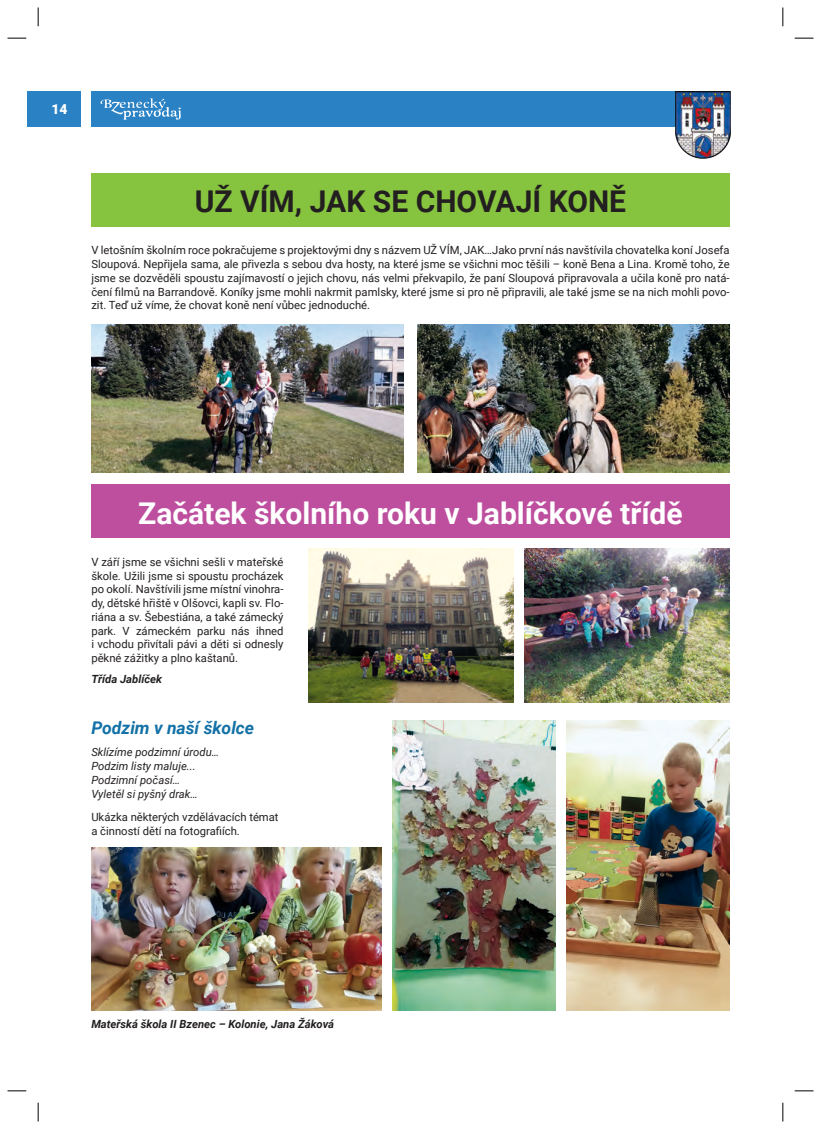
<style>
.page{position:relative;width:821px;height:1129px;background:#fff}
.page>*{position:absolute;margin:0;border:0;box-sizing:border-box;transform-origin:0 0}
.t1{font:700 30px "Roboto";color:#fff}
.t2{font:700 30px "Roboto";color:#231f20}
.t3{font:italic 700 17.5px "Roboto";color:#1271a6}
.t4{font:900 13.75px "Roboto";color:#fff}
.t5{font:11.25px/13.8px "Roboto";color:#231f20;text-align:justify}
.t6{font:italic 11.25px/13.8px "Roboto";color:#231f20}
.t7{font:italic 700 11.25px "Roboto";color:#231f20}
</style>
<div class="page">
<div style="left:28px;top:91px;width:53px;height:36px;background:#2a82c4"></div>
<div style="left:91px;top:91px;width:638px;height:36px;background:#2a82c4"></div>
<svg style="left:100px;top:98px;width:81px;height:22px"></svg>
<img style="left:675px;top:91px;width:55px;height:67px">
<div style="left:91px;top:173px;width:638px;height:54px;background:#86c43f"></div>
<div style="left:91px;top:484px;width:638px;height:54px;background:#bd4f9e"></div>
<img style="left:417px;top:325px;width:312px;height:147px">
<img style="left:91px;top:325px;width:312px;height:147px">
<img style="left:524px;top:548px;width:205px;height:154px">
<img style="left:308px;top:548px;width:205px;height:154px">
<img style="left:566px;top:720px;width:163px;height:291px">
<img style="left:92px;top:848px;width:289px;height:163px">
<img style="left:392px;top:720px;width:163px;height:291px">
<svg style="left:8px;top:37px;width:18px;height:2px"></svg>
<svg style="left:37px;top:8px;width:2px;height:18px"></svg>
<svg style="left:782px;top:8px;width:1px;height:18px"></svg>
<svg style="left:794px;top:37px;width:19px;height:2px"></svg>
<svg style="left:8px;top:1090px;width:18px;height:1px"></svg>
<svg style="left:37px;top:1102px;width:2px;height:19px"></svg>
<svg style="left:794px;top:1090px;width:19px;height:1px"></svg>
<svg style="left:782px;top:1102px;width:1px;height:19px"></svg>
<p class="t4" style="left:51px;top:104px;width:17px">14</p>
<h1 class="t2" style="left:195px;top:189px;width:433px">UŽ VÍM, JAK SE CHOVAJÍ KONĚ</h1>
<p class="t5" style="left:91px;top:245px;width:639px">V letošním školním roce pokračujeme s projektovými dny s názvem UŽ VÍM, JAK…Jako první nás navštívila chovatelka koní Josefa Sloupová. Nepřijela sama, ale přivezla s sebou dva hosty, na které jsme se všichni moc těšili – koně Bena a Lina. Kromě toho, že jsme se dozvěděli spoustu zajímavostí o jejich chovu, nás velmi překvapilo, že paní Sloupová připravovala a učila koně pro natá‐ čení filmů na Barrandově. Koníky jsme mohli nakrmit pamlsky, které jsme si pro ně připravili, ale také jsme se na nich mohli povo‐ zit. Teď už víme, že chovat koně není vůbec jednoduché.</p>
<h1 class="t1" style="left:138px;top:501px;width:546px">Začátek školního roku v Jablíčkové třídě</h1>
<p class="t5" style="left:91px;top:556px;width:194px">V září jsme se všichni sešli v mateřské škole. Užili jsme si spoustu procházek po okolí. Navštívili jsme místní vinohra‐ dy, dětské hřiště v Olšovci, kapli sv. Flo‐ riána a sv. Šebestiána, a také zámecký park. V zámeckém parku nás ihned i vchodu přivítali pávi a děti si odnesly pěkné zážitky a plno kaštanů.</p>
<p class="t7" style="left:91px;top:675px;width:72px">Třída Jablíček</p>
<h2 class="t3" style="left:91px;top:720px;width:164px">Podzim v naší školce</h2>
<p class="t6" style="left:91px;top:746px;width:129px">Sklízíme podzimní úrodu…<br>Podzim listy maluje...<br>Podzimní počasí…<br>Vyletěl si pyšný drak…</p>
<p class="t5" style="left:91px;top:811px;width:189px">Ukázka některých vzdělávacích témat a činností dětí na fotografiích.</p>
<p class="t7" style="left:91px;top:1020px;width:244px">Mateřská škola II Bzenec – Kolonie, Jana Žáková</p>
</div>
